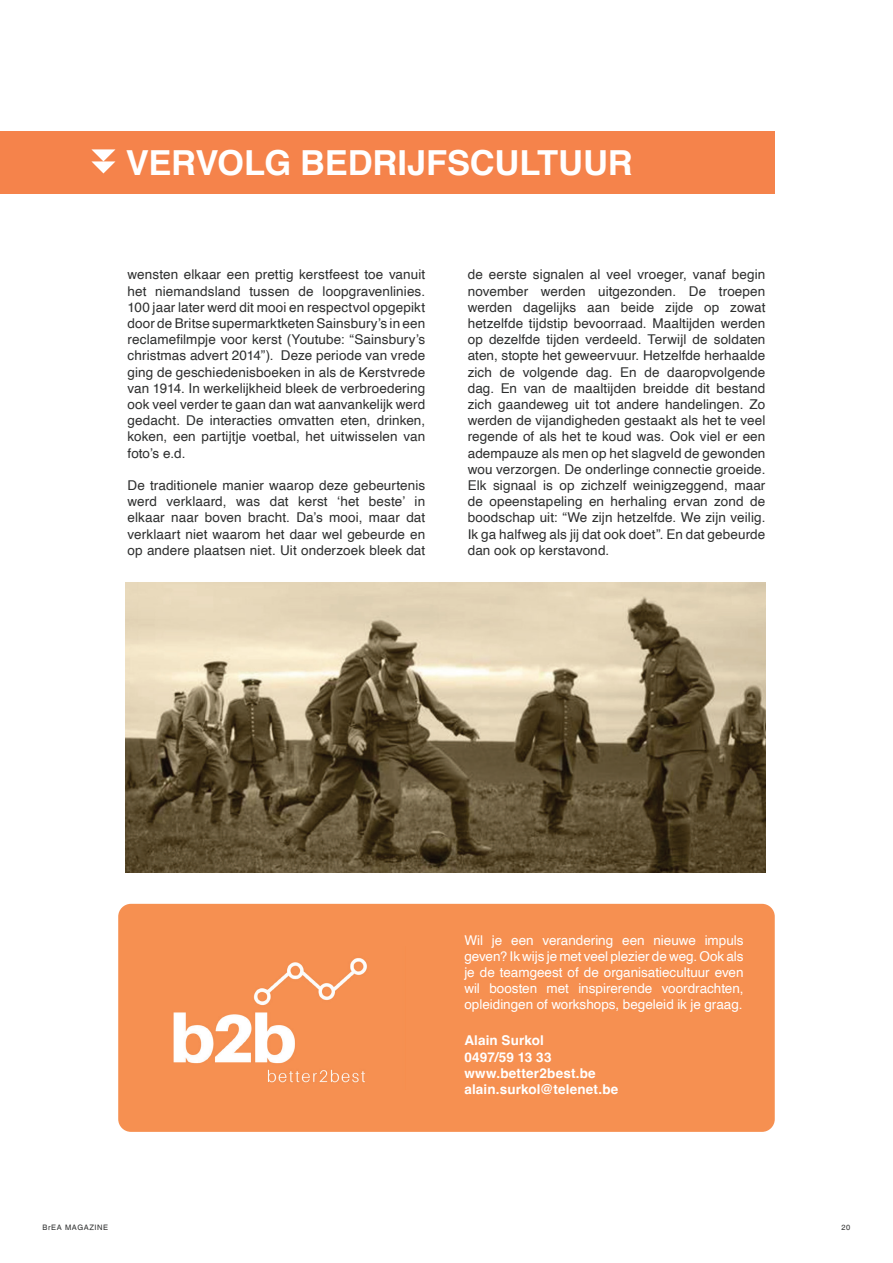
<style>
.page{position:relative;width:893px;height:1263px;background:#fff}
.page>*{position:absolute;margin:0;border:0;box-sizing:border-box;transform-origin:0 0}
.t1{font:700 34.5px "Helvetica";letter-spacing:-.005em;color:#fff}
.t2{font:13.5px/16.2px "Helvetica";letter-spacing:.01em;color:#2d2e2e;text-align:justify}
.t3{font:13.5px/16.2px "Helvetica";color:#fff;text-align:justify}
.t4{font:700 13.5px/16.2px "Helvetica";letter-spacing:.01em;color:#fff}
.t5{font:7.5px "Helvetica LT";letter-spacing:.08em;color:#2d2e2e}
</style>
<div class="page">
<div style="left:0;top:131px;width:775px;height:63px;background:#f5834b"></div>
<svg style="left:91px;top:149px;width:24px;height:24px"></svg>
<div style="left:118px;top:904px;width:657px;height:228px;background:#f69051;border-radius:13px"></div>
<img style="left:173px;top:958px;width:194px;height:125px">
<img style="left:126px;top:582px;width:639px;height:291px">
<h1 class="t1" style="left:126px;top:142px;width:508px">VERVOLG BEDRIJFSCULTUUR</h1>
<p class="t2" style="left:128px;top:267px;width:299px">wensten elkaar een prettig kerstfeest toe vanuit het niemandsland tussen de loopgravenlinies.<br>100 jaar later werd dit mooi en respectvol opgepikt door de Britse supermarktketen Sainsbury’s in een reclamefilmpje voor kerst (Youtube: “Sainsbury’s christmas advert 2014”). Deze periode van vrede ging de geschiedenisboeken in als de Kerstvrede van 1914. In werkelijkheid bleek de verbroedering ook veel verder te gaan dan wat aanvankelijk werd gedacht. De interacties omvatten eten, drinken, koken, een partijtje voetbal, het uitwisselen van foto’s e.d.</p>
<p class="t2" style="left:128px;top:477px;width:299px">De traditionele manier waarop deze gebeurtenis werd verklaard, was dat kerst ‘het beste’ in elkaar naar boven bracht. Da’s mooi, maar dat verklaart niet waarom het daar wel gebeurde en op andere plaatsen niet. Uit onderzoek bleek dat</p>
<p class="t2" style="left:468px;top:267px;width:299px">de eerste signalen al veel vroeger, vanaf begin november werden uitgezonden. De troepen werden dagelijks aan beide zijde op zowat hetzelfde tijdstip bevoorraad. Maaltijden werden op dezelfde tijden verdeeld. Terwijl de soldaten aten, stopte het geweervuur. Hetzelfde herhaalde zich de volgende dag. En de daaropvolgende dag. En van de maaltijden breidde dit bestand zich gaandeweg uit tot andere handelingen. Zo werden de vijandigheden gestaakt als het te veel regende of als het te koud was. Ook viel er een adempauze als men op het slagveld de gewonden wou verzorgen. De onderlinge connectie groeide.<br>Elk signaal is op zichzelf weinigzeggend, maar de opeenstapeling en herhaling ervan zond de boodschap uit: “We zijn hetzelfde. We zijn veilig.<br>Ik ga halfweg als jij dat ook doet”. En dat gebeurde dan ook op kerstavond.</p>
<p class="t3" style="left:464px;top:932px;width:281px">Wil je een verandering een nieuwe impuls geven? Ik wijs je met veel plezier de weg. Ook als je de teamgeest of de organisatiecultuur even wil boosten met inspirerende voordrachten, opleidingen of workshops, begeleid ik je graag.</p>
<p class="t4" style="left:464px;top:1034px;width:156px">Alain Surkol<br>0497/59 13 33 www.better2best.be alain.surkol@telenet.be</p>
<p class="t5" style="left:43px;top:1223px;width:67px">BrEA MAGAZINE</p>
<p class="t5" style="left:841px;top:1223px;width:10px">20</p>
</div>
